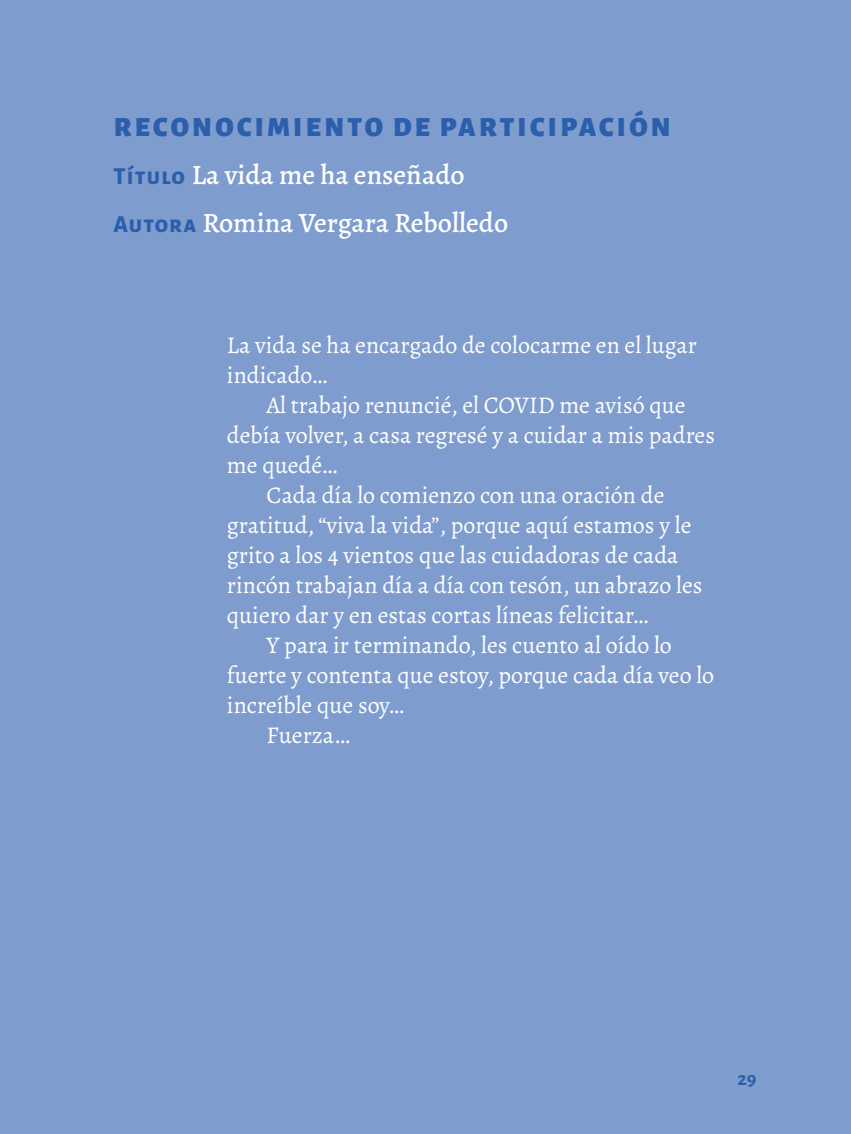
<style>
.page{position:relative;width:851px;height:1134px;background:#fff}
.page>*{position:absolute;margin:0;border:0;box-sizing:border-box;transform-origin:0 0}
.t1{font:500 28px "Alegreya";color:#fff}
.t2{font:900 28px "Alegreya Sans";letter-spacing:.12em;color:#2b5fab}
.párrafo_narrativa{font:24px/30px "Alegreya";color:#fff}
.t3{font:700 20px "Alegreya Sans";color:#2b5fab}
.s1{font-family:"Alegreya Sans";font-weight:800;font-size:24px;color:#2b5fab}
</style>
<div class="page">
<div style="left:0;top:0;width:850px;height:1134px;background:#7f9ccf"></div>
<p class="t2" style="left:114px;top:104px;width:558px">RECONOCIMIENTO DE PARTICIPACIÓN</p>
<p class="t1" style="left:113px;top:157px;width:352px"><span class="s1">Título</span> La vida me ha enseñado</p>
<p class="t1" style="left:113px;top:205px;width:396px"><span class="s1">Autora</span> Romina Vergara Rebolledo</p>
<p class="párrafo_narrativa" style="left:227px;top:330px;width:471px">La vida se ha encargado de colocarme en el lugar indicado…</p>
<p class="párrafo_narrativa" style="left:227px;top:390px;width:489px;text-indent:40px">Al trabajo renuncié, el COVID me avisó que debía volver, a casa regresé y a cuidar a mis padres me quedé…</p>
<p class="párrafo_narrativa" style="left:227px;top:480px;width:477px;text-indent:40px">Cada día lo comienzo con una oración de gratitud, “viva la vida”, porque aquí estamos y le grito a los 4 vientos que las cuidadoras de cada rincón trabajan día a día con tesón, un abrazo les quiero dar y en estas cortas líneas felicitar…</p>
<p class="párrafo_narrativa" style="left:227px;top:630px;width:488px;text-indent:40px">Y para ir terminando, les cuento al oído lo fuerte y contenta que estoy, porque cada día veo lo increíble que soy…</p>
<p class="párrafo_narrativa" style="left:266px;top:720px;width:85px">Fuerza…</p>
<p class="t3" style="left:737px;top:1064px;width:21px">29</p>
</div>
